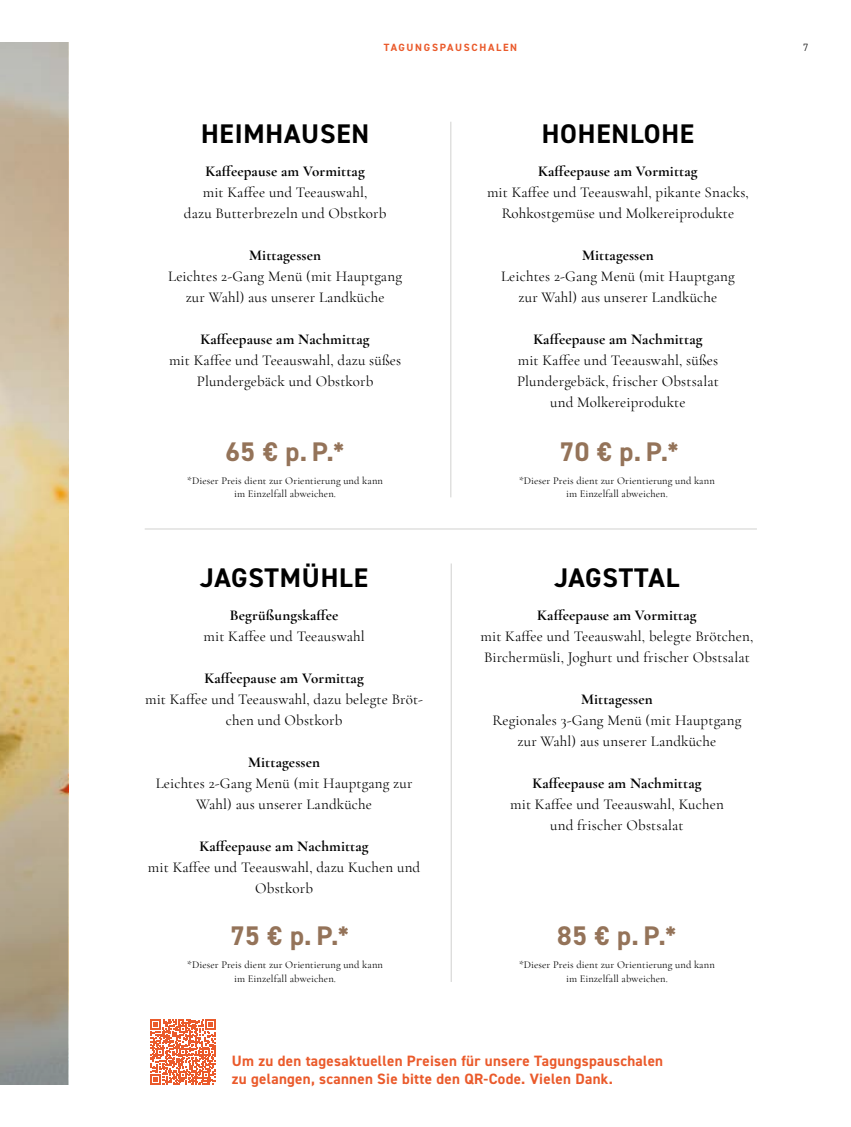
<style>
.page{position:relative;width:851px;height:1127px;background:#fff}
.page>*{position:absolute;margin:0;border:0;box-sizing:border-box;transform-origin:0 0}
.t1{font:700 27px "DIN2014";letter-spacing:.03em;color:#000}
.t2{font:700 27px "DIN2014";letter-spacing:.02em;color:#947359}
.t3{font:15px/21px "Cormorant Garamond";letter-spacing:.01em;color:#000;text-align:center}
.t4{font:700 15px "Cormorant Garamond";letter-spacing:.01em;color:#000}
.t5{font:700 15px/18px "DIN2014";letter-spacing:.02em;color:#ea5a2b}
.t6{font:10.5px/13.5px "Cormorant Garamond";letter-spacing:.01em;color:#000;text-align:center}
.t7{font:700 10.5px "DIN2014";letter-spacing:.16em;color:#ea5a2b}
.t8{font:300 10.5px "DIN2014";color:#000}
</style>
<div class="page">
<svg style="left:0;top:606px;width:68px;height:478px;background:#bdab84"></svg>
<svg style="left:0;top:43px;width:68px;height:478px;background:#cdbda1"></svg>
<hr style="left:450px;top:122px;width:1px;height:375px;background:#d1d1cf">
<hr style="left:145px;top:529px;width:611px;height:1px;background:#d1d1cf">
<hr style="left:451px;top:563px;width:1px;height:419px;background:#d1d1cf">
<svg style="left:150px;top:1019px;width:65px;height:65px"></svg>
<p class="t7" style="left:383px;top:40px;width:135px">TAGUNGSPAUSCHALEN</p>
<h1 class="t1" style="left:201px;top:115px;width:169px">HEIMHAUSEN</h1>
<h1 class="t1" style="left:541px;top:115px;width:154px">HOHENLOHE</h1>
<p class="t4" style="left:205px;top:162px;width:161px">Kaffeepause am Vormittag</p>
<p class="t3" style="left:184px;top:182px;width:204px">mit Kaffee und Teeauswahl,<br>dazu Butterbrezeln und Obstkorb</p>
<p class="t4" style="left:249px;top:246px;width:73px">Mittagessen</p>
<p class="t3" style="left:168px;top:266px;width:235px">Leichtes 2-Gang Menü (mit Hauptgang zur Wahl) aus unserer Landküche</p>
<p class="t4" style="left:200px;top:330px;width:171px">Kaffeepause am Nachmittag</p>
<p class="t3" style="left:169px;top:350px;width:233px">mit Kaffee und Teeauswahl, dazu süßes<br>Plundergebäck und Obstkorb</p>
<h1 class="t2" style="left:225px;top:434px;width:121px">65 € p. P.*</h1>
<p class="t4" style="left:538px;top:162px;width:161px">Kaffeepause am Vormittag</p>
<p class="t3" style="left:487px;top:182px;width:263px">mit Kaffee und Teeauswahl, pikante Snacks,<br>Rohkostgemüse und Molkereiprodukte</p>
<p class="t4" style="left:582px;top:246px;width:73px">Mittagessen</p>
<p class="t3" style="left:501px;top:266px;width:235px">Leichtes 2-Gang Menü (mit Hauptgang zur Wahl) aus unserer Landküche</p>
<p class="t4" style="left:533px;top:330px;width:171px">Kaffeepause am Nachmittag</p>
<p class="t3" style="left:517px;top:350px;width:203px">mit Kaffee und Teeauswahl, süßes<br>Plundergebäck, frischer Obstsalat und Molkereiprodukte</p>
<h1 class="t2" style="left:559px;top:434px;width:121px">70 € p. P.*</h1>
<p class="t6" style="left:187px;top:474px;width:197px">*Dieser Preis dient zur Orientierung und kann im Einzelfall abweichen.</p>
<p class="t6" style="left:519px;top:474px;width:197px">*Dieser Preis dient zur Orientierung und kann im Einzelfall abweichen.</p>
<h1 class="t1" style="left:200px;top:559px;width:169px">JAGSTMÜHLE</h1>
<h1 class="t1" style="left:554px;top:559px;width:126px">JAGSTTAL</h1>
<p class="t4" style="left:230px;top:606px;width:110px">Begrüßungskaffee</p>
<p class="t3" style="left:203px;top:626px;width:163px">mit Kaffee und Teeauswahl</p>
<p class="t4" style="left:204px;top:669px;width:161px">Kaffeepause am Vormittag</p>
<p class="t3" style="left:145px;top:689px;width:279px">mit Kaffee und Teeauswahl, dazu belegte Bröt&shy;chen und Obstkorb</p>
<p class="t4" style="left:248px;top:753px;width:73px">Mittagessen</p>
<p class="t3" style="left:156px;top:773px;width:258px">Leichtes 2-Gang Menü (mit Hauptgang zur<br>Wahl) aus unserer Landküche</p>
<p class="t4" style="left:199px;top:837px;width:171px">Kaffeepause am Nachmittag</p>
<p class="t3" style="left:148px;top:857px;width:274px">mit Kaffee und Teeauswahl, dazu Kuchen und<br>Obstkorb</p>
<p class="t4" style="left:537px;top:606px;width:161px">Kaffeepause am Vormittag</p>
<p class="t3" style="left:480px;top:626px;width:274px;text-align:left">mit Kaffee und Teeauswahl, belegte Brötchen,<br>Birchermüsli, Joghurt und frischer Obstsalat</p>
<p class="t4" style="left:581px;top:690px;width:73px">Mittagessen</p>
<p class="t3" style="left:492px;top:710px;width:250px">Regionales 3-Gang Menü (mit Hauptgang zur Wahl) aus unserer Landküche</p>
<p class="t4" style="left:532px;top:774px;width:171px">Kaffeepause am Nachmittag</p>
<p class="t3" style="left:510px;top:794px;width:215px">mit Kaffee und Teeauswahl, Kuchen und frischer Obstsalat</p>
<h1 class="t2" style="left:230px;top:918px;width:121px">75 € p. P.*</h1>
<h1 class="t2" style="left:557px;top:918px;width:121px">85 € p. P.*</h1>
<p class="t6" style="left:187px;top:958px;width:197px">*Dieser Preis dient zur Orientierung und kann im Einzelfall abweichen.</p>
<p class="t6" style="left:519px;top:958px;width:197px">*Dieser Preis dient zur Orientierung und kann im Einzelfall abweichen.</p>
<p class="t5" style="left:232px;top:1052px;width:433px">Um zu den tagesaktuellen Preisen für unsere Tagungspauschalen zu gelangen, scannen Sie bitte den QR-Code. Vielen Dank.</p>
<p class="t8" style="left:803px;top:41px;width:7px">7</p>
</div>
